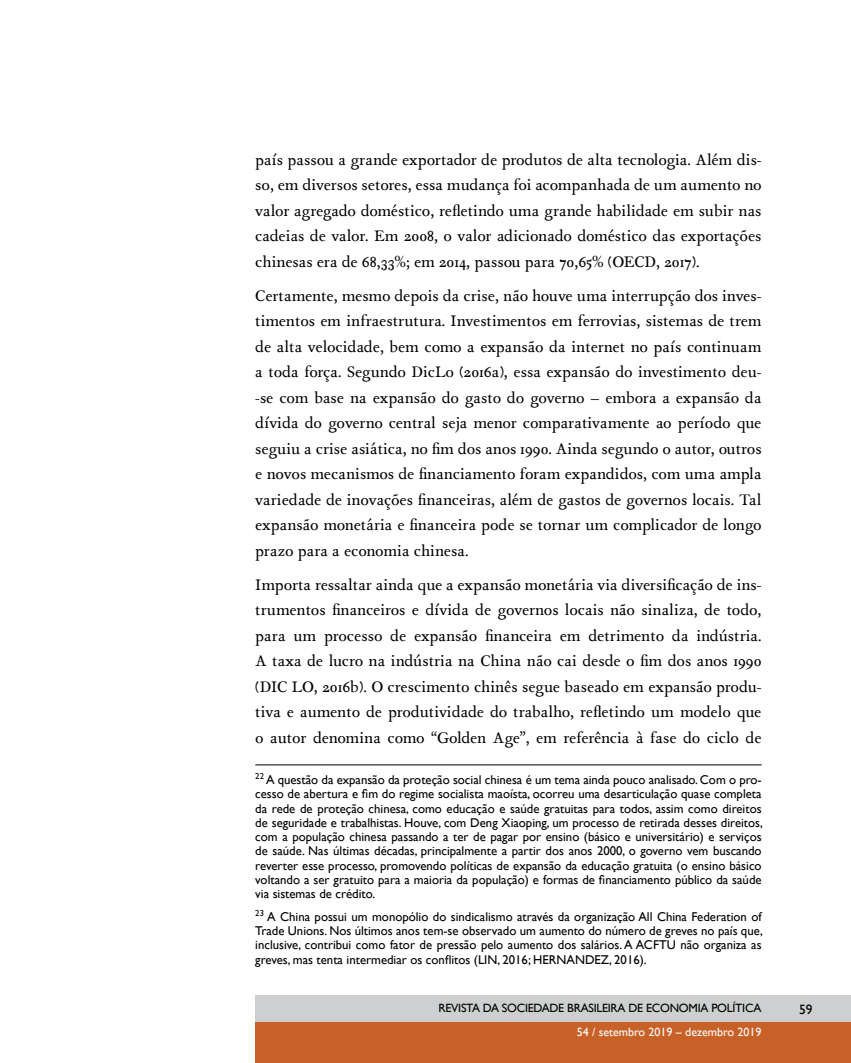
<style>
.page{position:relative;width:851px;height:1063px;background:#fff}
.page>*{position:absolute;margin:0;border:0;box-sizing:border-box;transform-origin:0 0}
.t1{font:16.5px/25.5px "Isidora";color:#000;text-align:justify}
.t2{font:13.5px "Gill Sans";color:#000}
.t3{font:12.75px/14.2px "Gill Sans";color:#000;text-align:justify}
.t4{font:12px "Gill Sans";letter-spacing:-.02em;color:#000}
.t5{font:12px "Gill Sans";color:#fff}
</style>
<div class="page">
<div style="left:255px;top:1022px;width:595px;height:41px;background:#c86128"></div>
<div style="left:255px;top:995px;width:595px;height:27px;background:#cdcfd0"></div>
<hr style="left:255px;top:765px;width:506px;height:1px;background:#000">
<p class="t1" style="left:255px;top:146px;width:508px">país passou a grande exportador de produtos de alta tecnologia. Além dis&shy;so, em diversos setores, essa mudança foi acompanhada de um aumento no valor agregado doméstico, refletindo uma grande habilidade em subir nas cadeias de valor. Em 2008, o valor adicionado doméstico das exportações chinesas era de 68,33%; em 2014, passou para 70,65% (OECD, 2017).</p>
<p class="t1" style="left:255px;top:282px;width:508px">Certamente, mesmo depois da crise, não houve uma interrupção dos inves&shy;timentos em infraestrutura. Investimentos em ferrovias, sistemas de trem de alta velocidade, bem como a expansão da internet no país continuam a toda força. Segundo DicLo (2016a), essa expansão do investimento deu--se com base na expansão do gasto do governo – embora a expansão da dívida do governo central seja menor comparativamente ao período que seguiu a crise asiática, no fim dos anos 1990. Ainda segundo o autor, outros e novos mecanismos de financiamento foram expandidos, com uma ampla variedade de inovações financeiras, além de gastos de governos locais. Tal expansão monetária e financeira pode se tornar um complicador de longo prazo para a economia chinesa.</p>
<p class="t1" style="left:255px;top:571px;width:508px">Importa ressaltar ainda que a expansão monetária via diversificação de ins&shy;trumentos financeiros e dívida de governos locais não sinaliza, de todo, para um processo de expansão financeira em detrimento da indústria.<br>A taxa de lucro na indústria na China não cai desde o fim dos anos 1990 (DIC LO, 2016b). O crescimento chinês segue baseado em expansão produ&shy;tiva e aumento de produtividade do trabalho, refletindo um modelo que o autor denomina como “Golden Age”, em referência à fase do ciclo de</p>
<p class="t3" style="left:255px;top:773px;width:509px"><sup>22</sup> A questão da expansão da proteção social chinesa é um tema ainda pouco analisado. Com o pro&shy;cesso de abertura e fim do regime socialista maoísta, ocorreu uma desarticulação quase completa da rede de proteção chinesa, como educação e saúde gratuitas para todos, assim como direitos de seguridade e trabalhistas. Houve, com Deng Xiaoping, um processo de retirada desses direitos, com a população chinesa passando a ter de pagar por ensino (básico e universitário) e serviços de saúde. Nas últimas décadas, principalmente a partir dos anos 2000, o governo vem buscando reverter esse processo, promovendo políticas de expansão da educação gratuita (o ensino básico voltando a ser gratuito para a maioria da população) e formas de financiamento público da saúde via sistemas de crédito.</p>
<p class="t3" style="left:255px;top:910px;width:509px"><sup>23</sup> A China possui um monopólio do sindicalismo através da organização All China Federation of Trade Unions. Nos últimos anos tem-se observado um aumento do número de greves no país que, inclusive, contribui como fator de pressão pelo aumento dos salários. A ACFTU não organiza as greves, mas tenta intermediar os conflitos (LIN, 2016; HERNANDEZ, 2016).</p>
<p class="t4" style="left:438px;top:1001px;width:324px">REVISTA DA SOCIEDADE BRASILEIRA DE ECONOMIA POLÍTICA</p>
<p class="t5" style="left:576px;top:1025px;width:186px">54 / setembro 2019 – dezembro 2019</p>
<p class="t2" style="left:799px;top:1001px;width:15px">59</p>
</div>
